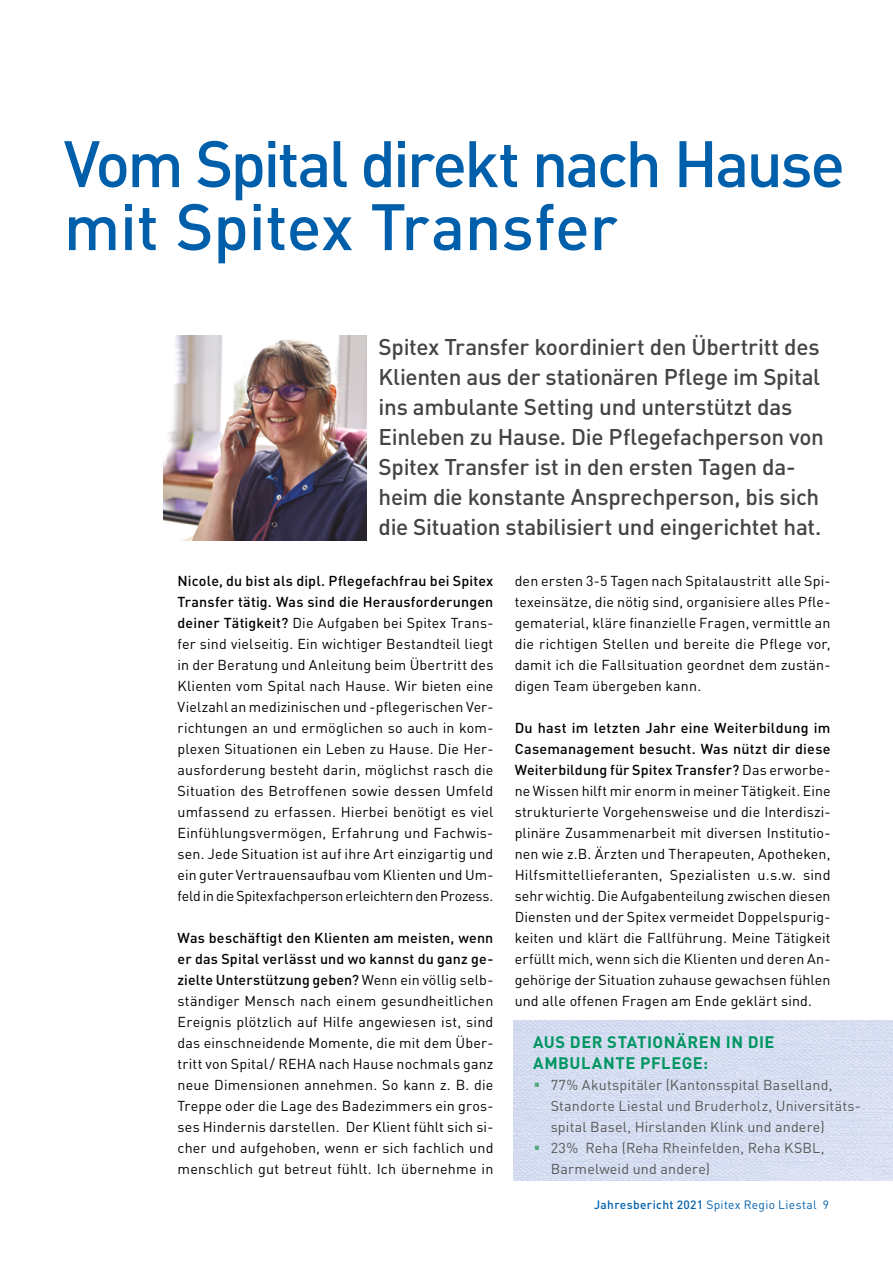
<style>
.page{position:relative;width:893px;height:1263px;background:#fff}
.page>*{position:absolute;margin:0;border:0;box-sizing:border-box;transform-origin:0 0}
.Haupttitel{font:500 64.5px/63px "DIN Pro";letter-spacing:-.04em;color:#005fab}
.Lead{font:500 22.5px/30px "DIN Pro";letter-spacing:-.015em;color:#454444}
.Kasten_Untertitel{font:700 16.5px/21px "DIN Pro";letter-spacing:.03em;color:#009662}
.Grundtext{font:14.25px/21px "DIN Pro";letter-spacing:.01em;color:#000;text-align:justify}
.t1{font:14.25px/21px "DIN Pro";letter-spacing:.015em;color:#575756}
.t2{font:12px "DIN Pro";letter-spacing:.03em;color:#005fab}
.s1{font-weight:500}
.s2{color:#53a87f}
</style>
<div class="page">
<img style="left:163px;top:336px;width:203px;height:204px">
<img style="left:513px;top:1020px;width:380px;height:161px">
<p class="Haupttitel" style="left:64px;top:130px;width:783px">Vom Spital direkt nach Hause mit Spitex Transfer</p>
<p class="Lead" style="left:379px;top:331px;width:447px">Spitex Transfer koordiniert den Übertritt des Klienten aus der stationären Pflege im Spital ins ambulante Setting und unterstützt das Einleben zu Hause. Die Pflegefachperson von Spitex Transfer ist in den ersten Tagen da&shy;heim die konstante Ansprechperson, bis sich die Situation stabilisiert und eingerichtet hat.</p>
<p class="Grundtext" style="left:178px;top:570px;width:317px"><span class="s1">Nicole, du bist als dipl. Pflegefachfrau bei Spitex Transfer tätig. Was sind die Herausforderungen deiner Tätigkeit?</span> Die Aufgaben bei Spitex Trans&shy;fer sind vielseitig. Ein wichtiger Bestandteil liegt in der Beratung und Anleitung beim Übertritt des Klienten vom Spital nach Hause. Wir bieten eine Vielzahl an medizinischen und -pflegerischen Ver&shy;richtungen an und ermöglichen so auch in kom&shy;plexen Situationen ein Leben zu Hause. Die Her&shy;ausforderung besteht darin, möglichst rasch die Situation des Betroffenen sowie dessen Umfeld umfassend zu erfassen. Hierbei benötigt es viel Einfühlungsvermögen, Erfahrung und Fachwis&shy;sen. Jede Situation ist auf ihre Art einzigartig und ein guter Vertrauensaufbau vom Klienten und Um&shy;feld in die Spitexfachperson erleichtern den Prozess.</p>
<p class="Grundtext" style="left:178px;top:927px;width:317px"><span class="s1">Was beschäftigt den Klienten am meisten, wenn er das Spital verlässt und wo kannst du ganz ge&shy;zielte Unterstützung geben?</span> Wenn ein völlig selb&shy;ständiger Mensch nach einem gesundheitlichen Ereignis plötzlich auf Hilfe angewiesen ist, sind das einschneidende Momente, die mit dem Über&shy;tritt von Spital/ REHA nach Hause nochmals ganz neue Dimensionen annehmen. So kann z. B. die Treppe oder die Lage des Badezimmers ein gros&shy;ses Hindernis darstellen. Der Klient fühlt sich si&shy;cher und aufgehoben, wenn er sich fachlich und menschlich gut betreut fühlt. Ich übernehme in</p>
<p class="Grundtext" style="left:515px;top:570px;width:317px">den ersten 3-5 Tagen nach Spitalaustritt alle Spi&shy;texeinsätze, die nötig sind, organisiere alles Pfle&shy;gematerial, kläre finanzielle Fragen, vermittle an die richtigen Stellen und bereite die Pflege vor, damit ich die Fallsituation geordnet dem zustän&shy;digen Team übergeben kann.</p>
<p class="Grundtext" style="left:515px;top:717px;width:317px"><span class="s1">Du hast im letzten Jahr eine Weiterbildung im Casemanagement besucht. Was nützt dir diese Weiterbildung für Spitex Transfer?</span> Das erworbe&shy;ne Wissen hilft mir enorm in meiner Tätigkeit. Eine strukturierte Vorgehensweise und die Interdiszi&shy;plinäre Zusammenarbeit mit diversen Institutio&shy;nen wie z.B. Ärzten und Therapeuten, Apotheken, Hilfsmittellieferanten, Spezialisten u.s.w. sind sehr wichtig. Die Aufgabenteilung zwischen diesen Diensten und der Spitex vermeidet Doppelspurig&shy;keiten und klärt die Fallführung. Meine Tätigkeit erfüllt mich, wenn sich die Klienten und deren An&shy;gehörige der Situation zuhause gewachsen fühlen und alle offenen Fragen am Ende geklärt sind.</p>
<p class="Kasten_Untertitel" style="left:533px;top:1031px;width:243px">AUS DER STATIONÄREN IN DIE<br>AMBULANTE PFLEGE:</p>
<p class="t1" style="left:551px;top:1074px;width:312px;text-indent:-17px"><span class="s2">▪</span> 77% Akutspitäler (Kantonsspital Baselland,<br>Standorte Liestal und Bruderholz, Universitäts&shy;spital Basel, Hirslanden Klink und andere)</p>
<p class="t1" style="left:551px;top:1137px;width:275px;text-indent:-17px"><span class="s2">▪</span> 23% Reha (Reha Rheinfelden, Reha KSBL,<br>Barmelweid und andere)</p>
<p class="t2" style="left:594px;top:1196px;width:236px"><span class="s1">Jahresbericht 2021</span> Spitex Regio Liestal 9</p>
</div>
